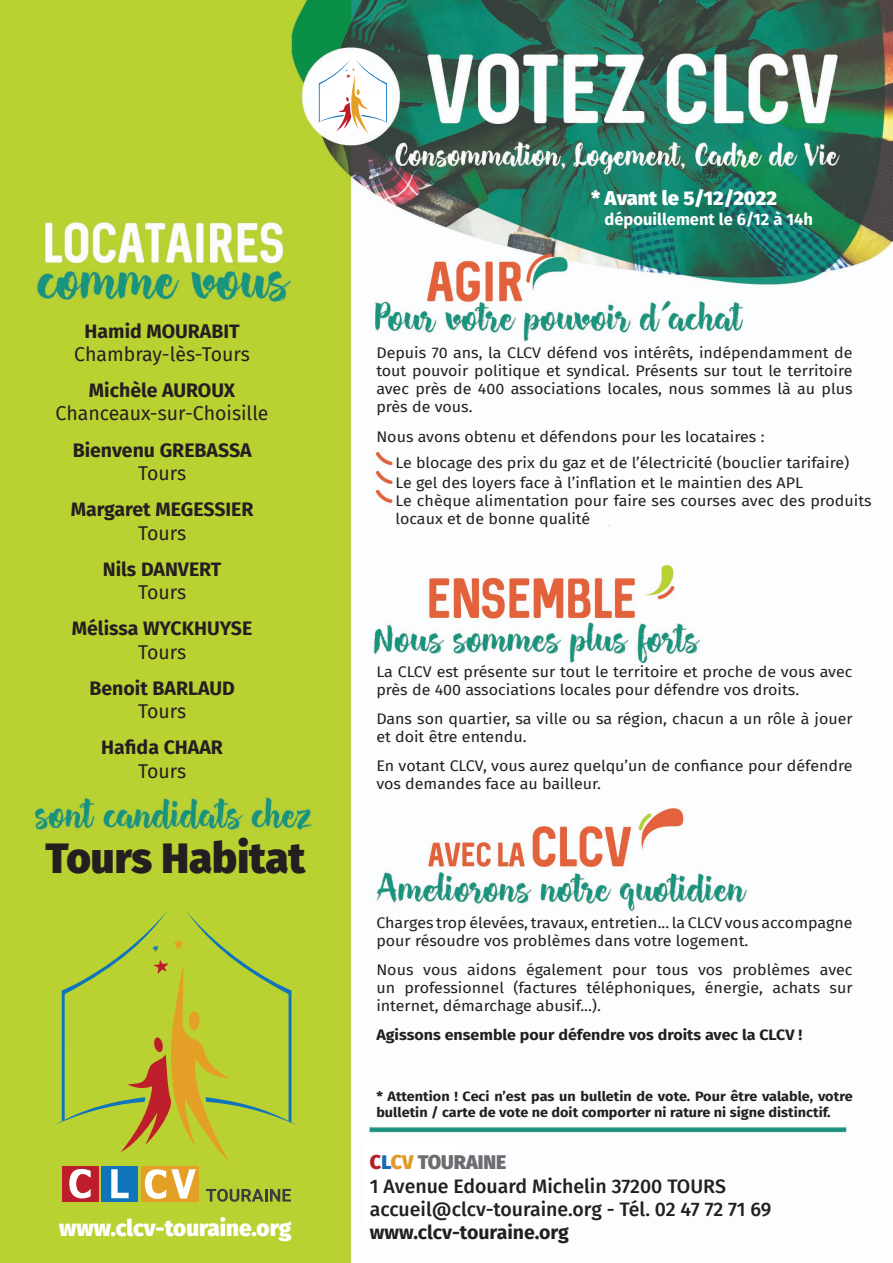
<style>
.page{position:relative;width:893px;height:1263px;background:#fff}
.page>*{position:absolute;margin:0;border:0;box-sizing:border-box;transform-origin:0 0}
.t1{font:900 42px "Fira Sans";color:#231f20}
.t2{font:900 22.5px "Fira Sans";color:#fff}
.t3{font:700 19.5px "Fira Sans";color:#231f20}
.t4{font:500 19.5px/23.4px "Fira Sans";color:#231f20}
.t5{font:19.5px "Fira Sans";color:#231f20}
.t6{font:900 19.5px "Fira Sans";color:#fff}
.t7{font:700 16.5px "Fira Sans";color:#fff}
.t8{font:15px/18px "Fira Sans";color:#231f20;scale:1.07 1}
.t9{font:700 15px "Fira Sans";color:#231f20;scale:1.07 1}
.t10{font:700 13.5px/16.2px "Fira Sans";color:#231f20;scale:1.07 1}
.s1{font-weight:900;color:#b41f2b}
.s2{font-weight:900;color:#146db5}
.s3{font-weight:900;color:#e1992a}
.s4{font-weight:900;color:#6c6d70}
</style>
<div class="page">
<img style="left:0;top:0;width:892px;height:1263px">
<svg style="left:53px;top:910px;width:244px;height:293px;background:#b6c23a"></svg>
<svg style="left:316px;top:60px;width:73px;height:74px"></svg>
<hr style="left:319px;top:83px;width:1px;height:39px;background:#1074bc">
<hr style="left:386px;top:83px;width:1px;height:39px;background:#1074bc">
<h3 class="t3" style="left:85px;top:314px;width:157px">Hamid MOURABIT</h3>
<h3 class="t5" style="left:74px;top:339px;width:177px">Chambray-lès-Tours</h3>
<h3 class="t3" style="left:89px;top:374px;width:148px">Michèle AUROUX</h3>
<h3 class="t5" style="left:56px;top:399px;width:214px">Chanceaux-sur-Choisille</h3>
<h3 class="t3" style="left:73px;top:433px;width:180px">Bienvenu GREBASSA</h3>
<h3 class="t5" style="left:138px;top:458px;width:50px">Tours</h3>
<h3 class="t3" style="left:71px;top:493px;width:184px">Margaret MEGESSIER</h3>
<h3 class="t5" style="left:138px;top:518px;width:50px">Tours</h3>
<h3 class="t3" style="left:103px;top:552px;width:120px">Nils DANVERT</h3>
<h3 class="t5" style="left:138px;top:578px;width:50px">Tours</h3>
<h3 class="t3" style="left:72px;top:612px;width:182px">Mélissa WYCKHUYSE</h3>
<h3 class="t5" style="left:138px;top:637px;width:50px">Tours</h3>
<h3 class="t3" style="left:89px;top:672px;width:147px">Benoit BARLAUD</h3>
<h3 class="t5" style="left:138px;top:697px;width:50px">Tours</h3>
<h3 class="t3" style="left:101px;top:731px;width:123px">Hafida CHAAR</h3>
<h3 class="t5" style="left:138px;top:756px;width:50px">Tours</h3>
<h1 class="t1" style="left:45px;top:820px;width:261px">Tours Habitat</h1>
<h2 class="t2" style="left:59px;top:1208px;width:234px">www.clcv-touraine.org</h2>
<h3 class="t6" style="left:591px;top:181px;width:188px">* Avant le 5/12/2022</h3>
<p class="t7" style="left:605px;top:205px;width:210px">dépouillement le 6/12 à 14h</p>
<p class="t8" style="left:376px;top:344px;width:447px;text-align:justify">Depuis 70 ans, la CLCV défend vos intérêts, indépendamment de tout pouvoir politique et syndical. Présents sur tout le territoire avec près de 400 associations locales, nous sommes là au plus près de vous.</p>
<p class="t8" style="left:395px;top:424px;width:426px;line-height:25.8px;text-indent:-19px">Nous avons obtenu et défendons pour les locataires :<br>Le blocage des prix du gaz et de l’électricité (bouclier tarifaire)</p>
<p class="t8" style="left:395px;top:473px;width:447px">Le gel des loyers face à l’inflation et le maintien des APL<br>Le chèque alimentation pour faire ses courses avec des produits locaux et de bonne qualité</p>
<p class="t8" style="left:376px;top:663px;width:447px">La CLCV est présente sur tout le territoire et proche de vous avec près de 400 associations locales pour défendre vos droits.</p>
<p class="t8" style="left:376px;top:709px;width:447px">Dans son quartier, sa ville ou sa région, chacun a un rôle à jouer et doit être entendu.</p>
<p class="t8" style="left:376px;top:756px;width:447px">En votant CLCV, vous aurez quelqu’un de confiance pour défendre vos demandes face au bailleur.</p>
<p class="t8" style="left:376px;top:914px;width:447px">Charges trop élevées, travaux, entretien... la CLCV vous accompagne pour résoudre vos problèmes dans votre logement.</p>
<p class="t8" style="left:376px;top:960px;width:447px;text-align:justify">Nous vous aidons également pour tous vos problèmes avec un professionnel (factures téléphoniques, énergie, achats sur internet, démarchage abusif...).</p>
<p class="t9" style="left:376px;top:1022px;width:399px">Agissons ensemble pour défendre vos droits avec la CLCV !</p>
<p class="t10" style="left:376px;top:1087px;width:447px">* Attention ! Ceci n’est pas un bulletin de vote. Pour être valable, votre bulletin / carte de vote ne doit comporter ni rature ni signe distinctif.</p>
<h3 class="t4" style="left:370px;top:1150px;width:403px"><span class="s1">C</span><span class="s2">L</span><span class="s3">CV</span> <span class="s4">TOURAINE<br></span>1 Avenue Edouard Michelin 37200 TOURS accueil@clcv-touraine.org - Tél. 02 47 72 71 69</h3>
<h3 class="t3" style="left:370px;top:1216px;width:200px">www.clcv-touraine.org</h3>
</div>
